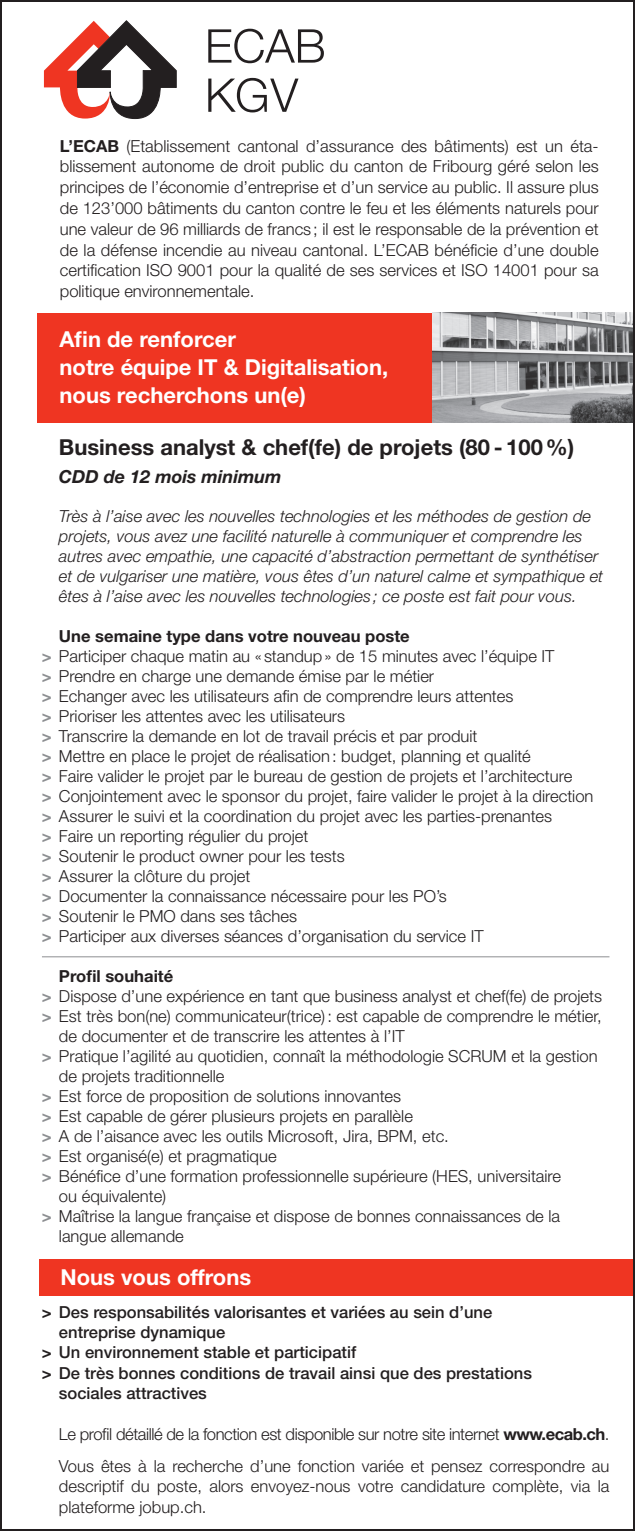
<style>
.page{position:relative;width:635px;height:1531px;background:#fff}
.page>*{position:absolute;margin:0;border:0;box-sizing:border-box;transform-origin:0 0}
.t1{font:700 22px/28px "Helvetica Neue";color:#fff}
.t2{font:700 22px "Helvetica Neue";color:#231f20}
.t3{font:italic 700 18px "Helvetica Neue";color:#231f20}
.t4{font:300 16.6px/20px "Helvetica Neue";color:#231f20}
.t5{font:italic 300 16.6px/20px "Helvetica Neue";color:#231f20}
.t6{font:500 16.6px "Helvetica Neue";color:#231f20}
.t7{font:300 16.6px/31.8px "Helvetica Neue";letter-spacing:-.02em;color:#231f20}
.t8{font:700 16.6px "Helvetica Neue";color:#231f20}
.s1{font-weight:700}
.s2{font-weight:700;color:#8d8f92}
</style>
<div class="page">
<hr style="left:42px;top:956px;width:567px;height:1px;background:#8d8f92">
<svg style="left:44px;top:21px;width:132px;height:98px"></svg>
<svg style="left:208px;top:29px;width:116px;height:34px"></svg>
<svg style="left:208px;top:78px;width:91px;height:34px"></svg>
<div style="left:39px;top:1259px;width:596px;height:36px;background:#ef3522"></div>
<div style="left:37px;top:313px;width:396px;height:109px;background:#ef3522"></div>
<img style="left:433px;top:313px;width:199px;height:109px">
<p class="t4" style="left:60px;top:135px;width:540px;line-height:20.8px;text-align:justify"><span class="s1">L’ECAB</span> (Etablissement cantonal d’assurance des bâtiments) est un éta&shy;blissement autonome de droit public du canton de Fribourg géré selon les principes de l’économie d’entreprise et d’un service au public. Il assure plus de 123’000 bâtiments du canton contre le feu et les éléments naturels pour une valeur de 96 milliards de francs ; il est le responsable de la prévention et de la défense incendie au niveau cantonal. L’ECAB bénéficie d’une double certification ISO 9001 pour la qualité de ses services et ISO 14001 pour sa politique environnementale.</p>
<h1 class="t1" style="left:60px;top:324px;width:330px">Afin de renforcer<br>notre équipe IT &amp; Digitalisation, nous recherchons un(e)</h1>
<h1 class="t2" style="left:59px;top:433px;width:517px">Business analyst &amp; chef(fe) de projets (80 - 100%)</h1>
<p class="t3" style="left:59px;top:465px;width:224px">CDD de 12 mois minimum</p>
<p class="t5" style="left:59px;top:506px;width:546px">Très à l’aise avec les nouvelles technologies et les méthodes de gestion de projets, vous avez une facilité naturelle à communiquer et comprendre les autres avec empathie, une capacité d’abstraction permettant de synthétiser et de vulgariser une matière, vous êtes d’un naturel calme et sympathique et êtes à l’aise avec les nouvelles technologies ; ce poste est fait pour vous.</p>
<p class="t4" style="left:42px;top:626px;width:553px;text-indent:17px"><span class="s1">Une semaine type dans votre nouveau poste<br></span><span class="s2">&gt;</span> Participer chaque matin au « standup» de 15 minutes avec l’équipe IT<br><span class="s2">&gt;</span> Prendre en charge une demande émise par le métier<br><span class="s2">&gt;</span> Echanger avec les utilisateurs afin de comprendre leurs attentes<br><span class="s2">&gt;</span> Prioriser les attentes avec les utilisateurs<br><span class="s2">&gt;</span> Transcrire la demande en lot de travail précis et par produit<br><span class="s2">&gt;</span> Mettre en place le projet de réalisation: budget, planning et qualité<br><span class="s2">&gt;</span> Faire valider le projet par le bureau de gestion de projets et l’architecture<br><span class="s2">&gt;</span> Conjointement avec le sponsor du projet, faire valider le projet à la direction <span class="s2">&gt;</span> Assurer le suivi et la coordination du projet avec les parties-prenantes<br><span class="s2">&gt;</span> Faire un reporting régulier du projet<br><span class="s2">&gt;</span> Soutenir le product owner pour les tests<br><span class="s2">&gt;</span> Assurer la clôture du projet<br><span class="s2">&gt;</span> Documenter la connaissance nécessaire pour les PO’s<br><span class="s2">&gt;</span> Soutenir le PMO dans ses tâches<br><span class="s2">&gt;</span> Participer aux diverses séances d’organisation du service IT</p>
<p class="t8" style="left:59px;top:966px;width:116px">Profil souhaité</p>
<p class="t4" style="left:42px;top:986px;width:562px"><span class="s2">&gt;</span> Dispose d’une expérience en tant que business analyst et chef(fe) de projets</p>
<p class="t4" style="left:42px;top:1006px;width:561px"><span class="s2">&gt;</span> Est très bon(ne) communicateur(trice): est capable de comprendre le métier,</p>
<p class="t4" style="left:59px;top:1026px;width:347px">de documenter et de transcrire les attentes à l’IT</p>
<p class="t4" style="left:42px;top:1046px;width:557px"><span class="s2">&gt;</span> Pratique l’agilité au quotidien, connaît la méthodologie SCRUM et la gestion</p>
<p class="t4" style="left:59px;top:1066px;width:167px">de projets traditionnelle</p>
<p class="t4" style="left:42px;top:1086px;width:361px"><span class="s2">&gt;</span> Est force de proposition de solutions innovantes</p>
<p class="t4" style="left:42px;top:1106px;width:372px"><span class="s2">&gt;</span> Est capable de gérer plusieurs projets en parallèle</p>
<p class="t4" style="left:42px;top:1126px;width:408px"><span class="s2">&gt;</span> A de l’aisance avec les outils Microsoft, Jira, BPM, etc.</p>
<p class="t4" style="left:42px;top:1146px;width:236px"><span class="s2">&gt;</span> Est organisé(e) et pragmatique</p>
<p class="t4" style="left:42px;top:1166px;width:521px"><span class="s2">&gt;</span> Bénéfice d’une formation professionnelle supérieure (HES, universitaire</p>
<p class="t4" style="left:59px;top:1186px;width:109px">ou équivalente)</p>
<p class="t4" style="left:42px;top:1206px;width:520px"><span class="s2">&gt;</span> Maîtrise la langue française et dispose de bonnes connaissances de la</p>
<p class="t4" style="left:59px;top:1226px;width:126px">langue allemande</p>
<h1 class="t1" style="left:60px;top:1263px;width:192px">Nous vous offrons</h1>
<p class="t6" style="left:42px;top:1302px;width:452px"><span class="s1">&gt;</span> Des responsabilités valorisantes et variées au sein d’une</p>
<p class="t6" style="left:59px;top:1322px;width:168px">entreprise dynamique</p>
<p class="t6" style="left:42px;top:1342px;width:316px"><span class="s1">&gt;</span> Un environnement stable et participatif</p>
<p class="t6" style="left:42px;top:1363px;width:492px"><span class="s1">&gt;</span> De très bonnes conditions de travail ainsi que des prestations</p>
<p class="t6" style="left:59px;top:1383px;width:149px">sociales attractives</p>
<p class="t7" style="left:59px;top:1418px;width:552px">Le profil détaillé de la fonction est disponible sur notre site internet <span class="s1">www.ecab.ch</span>.<br>Vous êtes à la recherche d’une fonction variée et pensez correspondre au</p>
<p class="t4" style="left:59px;top:1476px;width:552px">descriptif du poste, alors envoyez-nous votre candidature complète, via la plateforme jobup.ch.</p>
</div>
